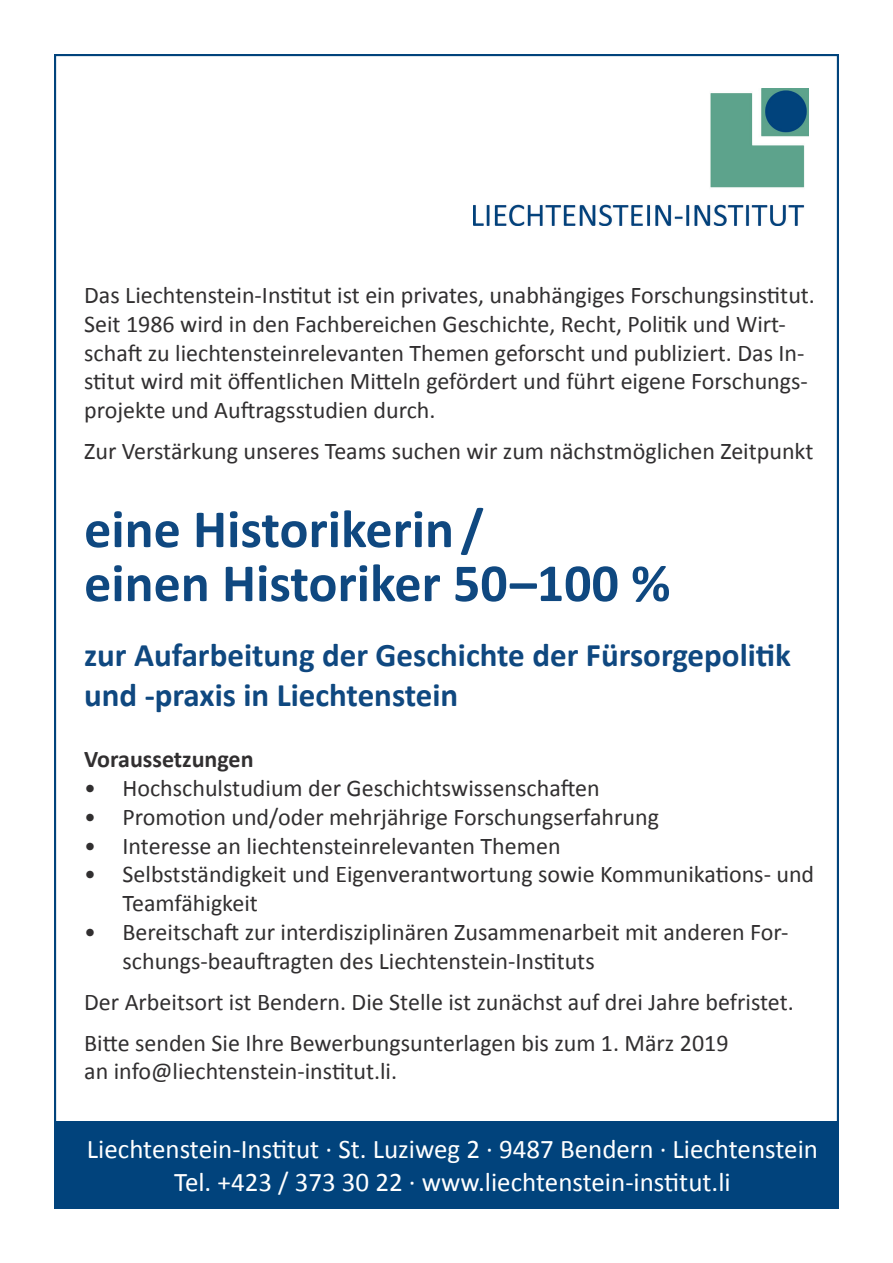
<style>
.page{position:relative;width:893px;height:1263px;background:#fff}
.page>*{position:absolute;margin:0;border:0;box-sizing:border-box;transform-origin:0 0}
.t1{font:700 54px/54px "Calibri";color:#0f4880}
.t2{font:700 33px/39.6px "Calibri";color:#0f4880}
.t3{font:27px/32.4px "Calibri";color:#fff;text-align:center}
.t4{font:24px/28.8px "Calibri";color:#312f30}
.t5{font:700 24px "Calibri";color:#312f30}
</style>
<div class="page">
<img style="left:473px;top:89px;width:336px;height:137px">
<div style="left:54px;top:1122px;width:785px;height:85px;background:#01437c"></div>
<p class="t4" style="left:84px;top:281px;width:732px">Das Liechtenstein-Institut ist ein privates, unabhängiges Forschungsinstitut.<br>Seit 1986 wird in den Fachbereichen Geschichte, Recht, Politik und Wirt&shy;schaft zu liechtensteinrelevanten Themen geforscht und publiziert. Das In&shy;stitut wird mit öffentlichen Mitteln gefördert und führt eigene Forschungs&shy;projekte und Auftragsstudien durch.</p>
<p class="t4" style="left:84px;top:437px;width:731px">Zur Verstärkung unseres Teams suchen wir zum nächstmöglichen Zeitpunkt</p>
<p class="t1" style="left:84px;top:502px;width:588px">eine Historikerin /<br>einen Historiker 50–100 %</p>
<p class="t2" style="left:84px;top:635px;width:708px">zur Aufarbeitung der Geschichte der Fürsorgepolitik und -praxis in Liechtenstein</p>
<p class="t5" style="left:84px;top:744px;width:171px">Voraussetzungen</p>
<p class="t4" style="left:84px;top:774px;width:517px">• Hochschulstudium der Geschichtswissenschaften</p>
<p class="t4" style="left:84px;top:802px;width:576px">• Promotion und/oder mehrjährige Forschungserfahrung</p>
<p class="t4" style="left:84px;top:831px;width:478px">• Interesse an liechtensteinrelevanten Themen</p>
<p class="t4" style="left:123px;top:860px;width:693px;text-indent:-38px">• Selbstständigkeit und Eigenverantwortung sowie Kommunikations- und<br>Teamfähigkeit</p>
<p class="t4" style="left:123px;top:918px;width:667px;text-indent:-38px">• Bereitschaft zur interdisziplinären Zusammenarbeit mit anderen For&shy;schungs-beauftragten des Liechtenstein-Instituts</p>
<p class="t4" style="left:84px;top:987px;width:711px">Der Arbeitsort ist Bendern. Die Stelle ist zunächst auf drei Jahre befristet.</p>
<p class="t4" style="left:84px;top:1028px;width:646px">Bitte senden Sie Ihre Bewerbungsunterlagen bis zum 1. März 2019 an info@liechtenstein-institut.li.</p>
<p class="t3" style="left:87px;top:1133px;width:733px">Liechtenstein-Institut · St. Luziweg 2 · 9487 Bendern · Liechtenstein<br>Tel. +423 / 373 30 22 · www.liechtenstein-institut.li</p>
</div>
